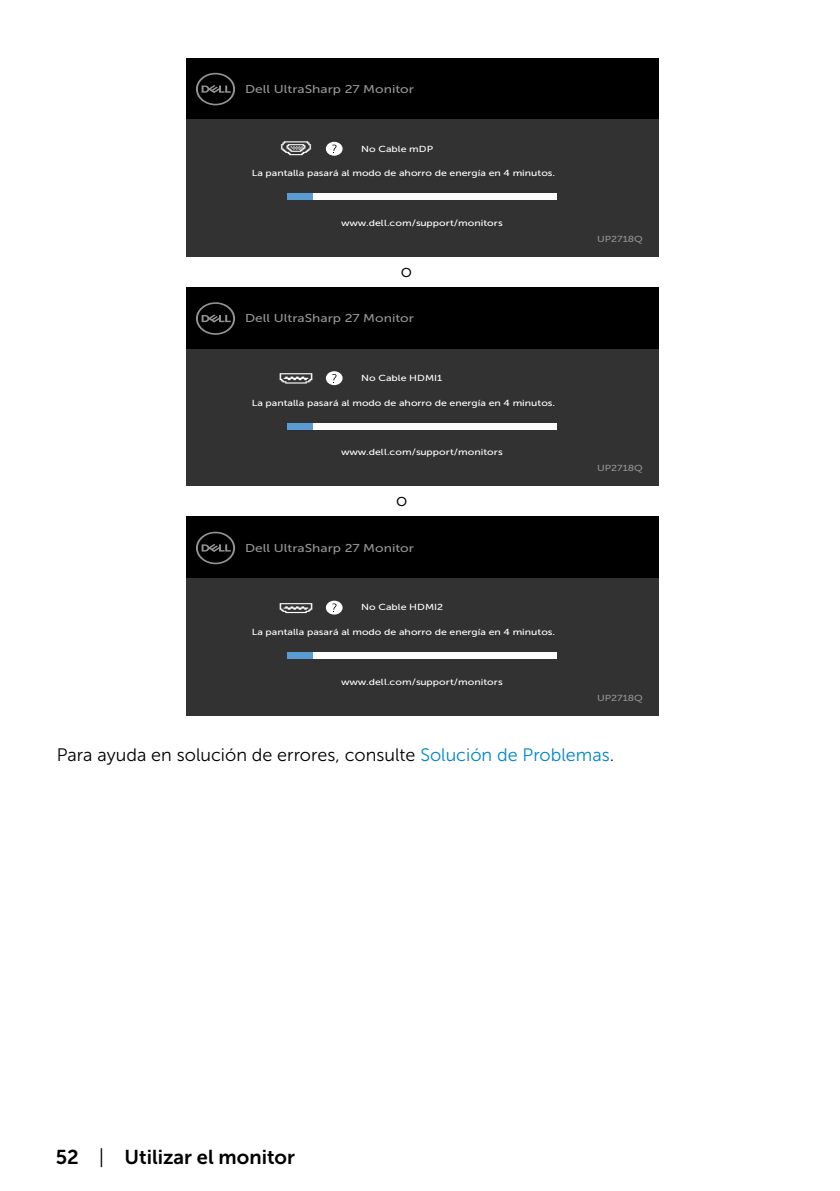
<style>
.page{position:relative;width:840px;height:1191px;background:#fff}
.page>*{position:absolute;margin:0;border:0;box-sizing:border-box;transform-origin:0 0}
.t1{font:20px "Museo Sans For Dell 700";color:#000}
.t2{font:18px "Museo Sans For Dell 300";color:#000}
.t3{font:11.4px "Museo Sans For Dell 500";color:#939392;scale:1.2 1}
.t4{font:8.8px "Museo Sans For Dell 500";color:#fff;scale:1.2 1}
.t5{font:8.8px "Museo Sans For Dell 500";color:#939392;scale:1.2 1}
.s1{color:#0087cb}
.s2{font-family:"Museo Sans For Dell 300"}
</style>
<div class="page">
<div style="left:186px;top:58px;width:472px;height:61px;background:#000"></div>
<svg style="left:196px;top:73px;width:39px;height:32px"></svg>
<div style="left:186px;top:119px;width:472px;height:25px;background:#323232"></div>
<div style="left:186px;top:144px;width:472px;height:25px;background:#323232"></div>
<div style="left:186px;top:169px;width:472px;height:24px;background:#323232"></div>
<div style="left:186px;top:193px;width:472px;height:25px;background:#323232"></div>
<div style="left:186px;top:218px;width:472px;height:26px;background:#323232"></div>
<div style="left:287px;top:193px;width:269px;height:7px;background:#fff"></div>
<div style="left:287px;top:193px;width:26px;height:7px;background:#5b9bd3"></div>
<div style="left:186px;top:244px;width:472px;height:13px;background:#323232"></div>
<img style="left:280px;top:141px;width:32px;height:15px">
<div style="left:326px;top:142px;width:16px;height:14px;background:#fff;border-radius:50%"></div>
<svg style="left:332px;top:145px;width:4px;height:8px"></svg>
<div style="left:186px;top:287px;width:472px;height:62px;background:#000"></div>
<svg style="left:196px;top:302px;width:39px;height:33px"></svg>
<div style="left:186px;top:349px;width:472px;height:24px;background:#323232"></div>
<div style="left:186px;top:373px;width:472px;height:25px;background:#323232"></div>
<div style="left:186px;top:398px;width:472px;height:25px;background:#323232"></div>
<div style="left:186px;top:423px;width:472px;height:25px;background:#323232"></div>
<div style="left:186px;top:447px;width:472px;height:26px;background:#323232"></div>
<div style="left:287px;top:423px;width:269px;height:6px;background:#fff"></div>
<div style="left:287px;top:423px;width:26px;height:6px;background:#5b9bd3"></div>
<div style="left:186px;top:473px;width:472px;height:13px;background:#323232"></div>
<img style="left:279px;top:373px;width:33px;height:11px">
<div style="left:326px;top:371px;width:16px;height:14px;background:#fff;border-radius:50%"></div>
<svg style="left:332px;top:374px;width:4px;height:7px"></svg>
<div style="left:186px;top:516px;width:472px;height:62px;background:#000"></div>
<svg style="left:196px;top:531px;width:39px;height:33px"></svg>
<div style="left:186px;top:578px;width:472px;height:25px;background:#323232"></div>
<div style="left:186px;top:603px;width:472px;height:24px;background:#323232"></div>
<div style="left:186px;top:627px;width:472px;height:25px;background:#323232"></div>
<div style="left:186px;top:652px;width:472px;height:25px;background:#323232"></div>
<div style="left:186px;top:677px;width:472px;height:25px;background:#323232"></div>
<div style="left:287px;top:652px;width:269px;height:6px;background:#fff"></div>
<div style="left:287px;top:652px;width:26px;height:6px;background:#5b9bd3"></div>
<div style="left:186px;top:702px;width:472px;height:13px;background:#323232"></div>
<img style="left:279px;top:603px;width:33px;height:11px">
<div style="left:326px;top:600px;width:16px;height:14px;background:#fff;border-radius:50%"></div>
<svg style="left:332px;top:603px;width:4px;height:9px"></svg>
<p class="t3" style="left:245px;top:83px;width:142px">Dell UltraSharp 27 Monitor</p>
<p class="t4" style="left:361px;top:144px;width:61px">No Cable mDP</p>
<p class="t4" style="left:252px;top:168px;width:254px">La pantalla pasará al modo de ahorro de energía en 4 minutos.</p>
<p class="t4" style="left:341px;top:218px;width:136px">www.dell.com/support/monitors</p>
<h2 class="t2" style="left:400px;top:261px;width:13px">o</h2>
<p class="t3" style="left:245px;top:312px;width:142px">Dell UltraSharp 27 Monitor</p>
<p class="t4" style="left:361px;top:373px;width:69px">No Cable HDMI1</p>
<p class="t4" style="left:252px;top:398px;width:254px">La pantalla pasará al modo de ahorro de energía en 4 minutos.</p>
<p class="t4" style="left:341px;top:447px;width:136px">www.dell.com/support/monitors</p>
<h2 class="t2" style="left:396px;top:490px;width:13px">o</h2>
<p class="t3" style="left:245px;top:541px;width:142px">Dell UltraSharp 27 Monitor</p>
<p class="t4" style="left:361px;top:602px;width:70px">No Cable HDMI2</p>
<p class="t4" style="left:252px;top:627px;width:254px">La pantalla pasará al modo de ahorro de energía en 4 minutos.</p>
<p class="t4" style="left:341px;top:676px;width:136px">www.dell.com/support/monitors</p>
<p class="t5" style="left:596px;top:234px;width:40px">UP2718Q</p>
<p class="t5" style="left:596px;top:463px;width:40px">UP2718Q</p>
<p class="t5" style="left:596px;top:693px;width:40px">UP2718Q</p>
<h2 class="t2" style="left:57px;top:745px;width:558px">Para ayuda en solución de errores, consulte <span class="s1">Solución de Problemas</span>.</h2>
<h1 class="t1" style="left:56px;top:1145px;width:240px">52 <span class="s2">|</span> Utilizar el monitor</h1>
</div>
